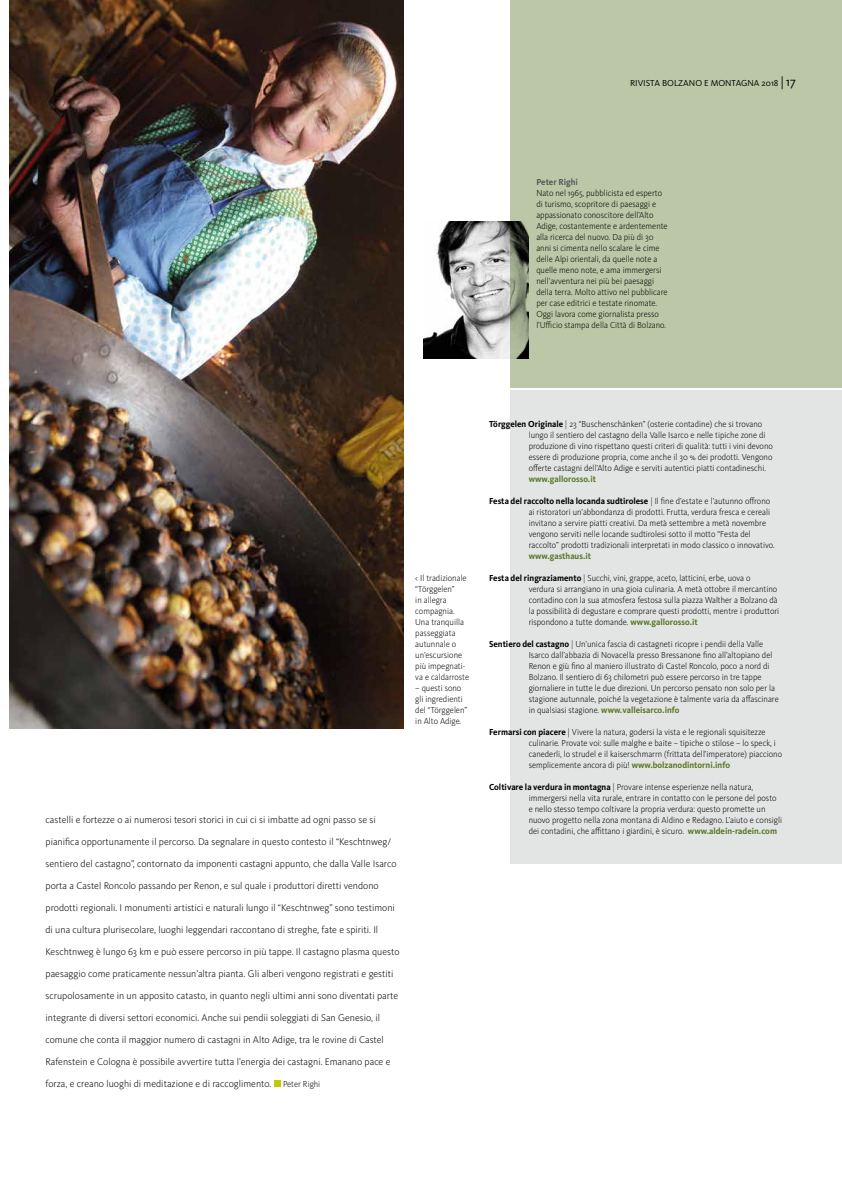
<style>
.page{position:relative;width:842px;height:1191px;background:#fff}
.page>*{position:absolute;margin:0;border:0;box-sizing:border-box;transform-origin:0 0}
.t1{font:300 15px "Kievit OT";color:#000}
.t2{font:300 10px "Kievit OT";color:#000}
.t3{font:300 9px/11px "Kievit OT";color:#000;scale:.95 1}
.t4{font:700 9px "Kievit OT";color:#5a7827;scale:.95 1}
.t5{font:9px "Kievit OT";color:#000}
.t6{font:700 9px "Kievit OT";color:#58585a;scale:.95 1}
.s1{font-size:13px}
.s2{font-size:9px}
.s3{font-weight:700}
.s4{font-weight:700;color:#5a7827}
</style>
<div class="page">
<img style="left:424px;top:221px;width:86px;height:137px">
<div style="left:510px;top:0;width:332px;height:387px;background:#bbc7a6"></div>
<div style="left:510px;top:390px;width:332px;height:473px;background:#e3e4e4"></div>
<img style="left:9px;top:0;width:395px;height:729px">
<div style="left:274px;top:1080px;width:7px;height:7px;background:#c1ca00"></div>
<p class="t5" style="left:630px;top:77px;width:167px">RIVISTA BOLZANO E MONTAGNA 2018 <span class="s1">|17</span></p>
<p class="t6" style="left:536px;top:176px;width:45px">Peter Righi</p>
<p class="t3" style="left:536px;top:187px;width:140px">Nato nel 1965, pubblicista ed esperto di turismo, scopritore di paesaggi e appassionato conoscitore dell’Alto Adige, costantemente e ardentemente alla ricerca del nuovo. Da più di 30 anni si cimenta nello scalare le cime delle Alpi orientali, da quelle note a quelle meno note, e ama immergersi nell’avventura nei più bei paesaggi della terra. Molto attivo nel pubblicare per case editrici e testate rinomate.<br>Oggi lavora come giornalista presso l’Ufficio stampa della Città di Bolzano.</p>
<p class="t3" style="left:415px;top:572px;width:58px">&lt; Il tradizionale “Törggelen”<br>in allegra compagnia.<br>Una tranquilla passeggiata autunnale o un’escursione più impegnati&shy;va e caldarroste</p>
<p class="t3" style="left:415px;top:682px;width:56px">– questi sono gli ingredienti del “Törggelen” in Alto Adige.</p>
<p class="t2" style="left:46px;top:814px;width:332px">castelli e fortezze o ai numerosi tesori storici in cui ci si imbatte ad ogni passo se si</p>
<p class="t2" style="left:46px;top:836px;width:347px">pianifica opportunamente il percorso. Da segnalare in questo contesto il “Keschtnweg/</p>
<p class="t2" style="left:46px;top:858px;width:352px">sentiero del castagno”, contornato da imponenti castagni appunto, che dalla Valle Isarco</p>
<p class="t2" style="left:46px;top:880px;width:335px">porta a Castel Roncolo passando per Renon, e sul quale i produttori diretti vendono</p>
<p class="t2" style="left:46px;top:902px;width:351px">prodotti regionali. I monumenti artistici e naturali lungo il “Keschtnweg” sono testimoni</p>
<p class="t2" style="left:46px;top:924px;width:334px">di una cultura plurisecolare, luoghi leggendari raccontano di streghe, fate e spiriti. Il</p>
<p class="t2" style="left:46px;top:946px;width:356px">Keschtnweg è lungo 63 km e può essere percorso in più tappe. Il castagno plasma questo</p>
<p class="t2" style="left:46px;top:968px;width:349px">paesaggio come praticamente nessun’altra pianta. Gli alberi vengono registrati e gestiti</p>
<p class="t2" style="left:46px;top:990px;width:354px">scrupolosamente in un apposito catasto, in quanto negli ultimi anni sono diventati parte</p>
<p class="t2" style="left:46px;top:1012px;width:336px">integrante di diversi settori economici. Anche sui pendii soleggiati di San Genesio, il</p>
<p class="t2" style="left:46px;top:1034px;width:340px">comune che conta il maggior numero di castagni in Alto Adige, tra le rovine di Castel</p>
<p class="t2" style="left:46px;top:1056px;width:346px">Rafenstein e Cologna è possibile avvertire tutta l’energia dei castagni. Emanano pace e</p>
<p class="t2" style="left:46px;top:1078px;width:276px">forza, e creano luoghi di meditazione e di raccoglimento. <span class="s2">Peter Righi</span></p>
<p class="t3" style="left:529px;top:418px;width:258px;text-indent:-40px"><span class="s3">Törggelen Originale</span> | 23 “Buschenschänken” (osterie contadine) che si trovano lungo il sentiero del castagno della Valle Isarco e nelle tipiche zone di produzione di vino rispettano questi criteri di qualità: tutti i vini devono essere di produzione propria, come anche il 30 % dei prodotti. Vengono offerte castagni dell’Alto Adige e serviti autentici piatti contadineschi.</p>
<p class="t4" style="left:529px;top:473px;width:72px">www.gallorosso.it</p>
<p class="t3" style="left:529px;top:495px;width:260px;text-indent:-40px"><span class="s3">Festa del raccolto nella locanda sudtirolese</span> | Il fine d’estate e l’autunno offrono ai ristoratori un’abbondanza di prodotti. Frutta, verdura fresca e cereali invitano a servire piatti creativi. Da metà settembre a metà novembre vengono serviti nelle locande sudtirolesi sotto il motto “Festa del raccolto” prodotti tradizionali interpretati in modo classico o innovativo.</p>
<p class="t4" style="left:529px;top:550px;width:67px">www.gasthaus.it</p>
<p class="t3" style="left:529px;top:572px;width:265px;text-indent:-40px"><span class="s3">Festa del ringraziamento</span> | Succhi, vini, grappe, aceto, latticini, erbe, uova o<br>verdura si arrangiano in una gioia culinaria. A metà ottobre il mercantino contadino con la sua atmosfera festosa sulla piazza Walther a Bolzano dà la possibilità di degustare e comprare questi prodotti, mentre i produttori rispondono a tutte domande. <span class="s4">www.gallorosso.it</span></p>
<p class="t3" style="left:529px;top:638px;width:265px;text-indent:-40px"><span class="s3">Sentiero del castagno</span> | Un’unica fascia di castagneti ricopre i pendii della Valle Isarco dall’abbazia di Novacella presso Bressanone fino all’altopiano del Renon e giù fino al maniero illustrato di Castel Roncolo, poco a nord di Bolzano. Il sentiero di 63 chilometri può essere percorso in tre tappe giornaliere in tutte le due direzioni. Un percorso pensato non solo per la stagione autunnale, poiché la vegetazione è talmente varia da affascinare in qualsiasi stagione. <span class="s4">www.valleisarco.info</span></p>
<p class="t3" style="left:529px;top:726px;width:268px;text-indent:-40px"><span class="s3">Fermarsi con piacere</span> | Vivere la natura, godersi la vista e le regionali squisitezze culinarie. Provate voi: sulle malghe e baite – tipiche o stilose – lo speck, i canederli, lo strudel e il kaiserschmarrn (frittata dell’imperatore) piacciono semplicemente ancora di più! <span class="s4">www.bolzanodintorni.info</span></p>
<p class="t3" style="left:529px;top:781px;width:268px;text-indent:-40px"><span class="s3">Coltivare la verdura in montagna</span> | Provare intense esperienze nella natura, immergersi nella vita rurale, entrare in contatto con le persone del posto e nello stesso tempo coltivare la propria verdura: questo promette un nuovo progetto nella zona montana di Aldino e Redagno. L’aiuto e consigli dei contadini, che affittano i giardini, è sicuro. <span class="s4">www.aldein-radein.com</span></p>
<h1 class="t1" style="left:705px;top:797px;width:65px">STERZING</h1>
</div>
